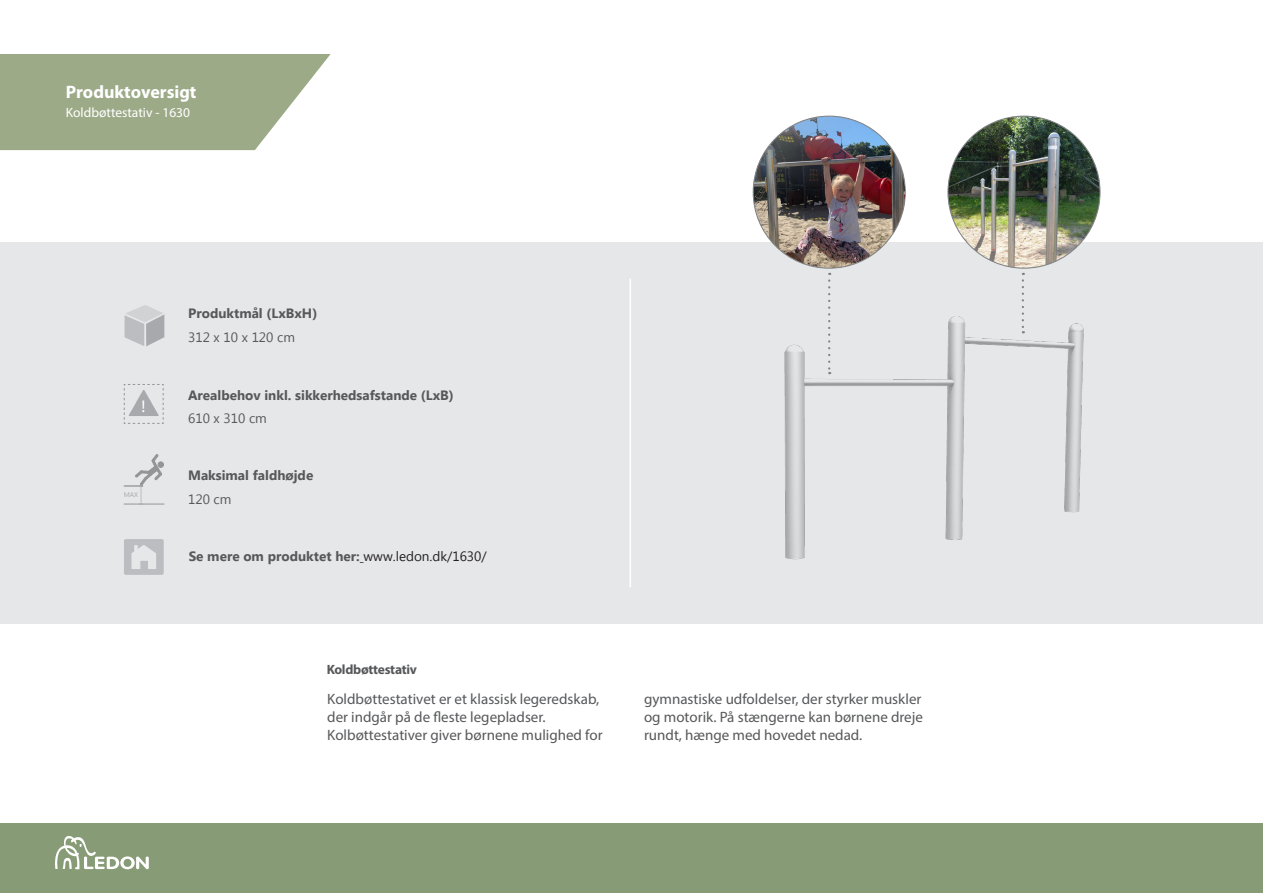
<style>
.page{position:relative;width:1263px;height:893px;background:#fff}
.page>*{position:absolute;margin:0;border:0;box-sizing:border-box;transform-origin:0 0}
.Underoverskrift{font:700 18px "Myriad Pro";color:#fff}
.t1{font:16.95px "Myriad Pro";color:#fff}
.t2{font:15px/18px "Myriad Pro";color:#57585a}
.Kategori-brødtekst-D{font:700 13.5px "Myanmar Text";color:#57585a}
.Kategori-brødtekst-D-2{font:13.5px "Myanmar Text";color:#57585a}
.Kategori-brødtekst-D-3{font:13.5px "Myriad Pro";color:#fff}
.Underoverskrift-2{font:700 13.5px "Myriad Pro";letter-spacing:-.02em;color:#57585a}
.Kategori-brødtekst-D-4{font:6.75px "Myanmar Text";color:#a8a9ad}
.s1{font-weight:400;color:#231f20}
</style>
<div class="page">
<div style="left:0;top:823px;width:1263px;height:70px;background:#879b76"></div>
<svg style="left:55px;top:836px;width:94px;height:33px"></svg>
<svg style="left:0;top:54px;width:331px;height:96px;background:#a8b395"></svg>
<div style="left:0;top:242px;width:1263px;height:381px;background:#e6e7e9"></div>
<svg style="left:125px;top:305px;width:39px;height:41px"></svg>
<svg style="left:124px;top:384px;width:40px;height:40px"></svg>
<div style="left:124px;top:539px;width:40px;height:36px;background:#bcbdc0;border-radius:2px"></div>
<svg style="left:131px;top:545px;width:25px;height:24px"></svg>
<svg style="left:124px;top:454px;width:40px;height:51px"></svg>
<hr style="left:629px;top:279px;width:2px;height:308px;background:#fff">
<svg style="left:1022px;top:273px;width:2px;height:60px"></svg>
<svg style="left:828px;top:281px;width:2px;height:93px"></svg>
<img style="left:948px;top:116px;width:152px;height:152px;border-radius:76px">
<img style="left:753px;top:116px;width:152px;height:152px;border-radius:76px">
<p class="Underoverskrift" style="left:66px;top:80px;width:132px">Produktoversigt</p>
<p class="Kategori-brødtekst-D-3" style="left:66px;top:104px;width:126px">Koldbøttestativ - 1630</p>
<p class="t1" style="left:142px;top:396px;width:5px">!</p>
<p class="Kategori-brødtekst-D-4" style="left:124px;top:491px;width:16px">MAX</p>
<p class="Kategori-brødtekst-D" style="left:188px;top:306px;width:131px">Produktmål (LxBxH)</p>
<p class="Kategori-brødtekst-D-2" style="left:188px;top:329px;width:108px">312 x 10 x 120 cm</p>
<p class="Kategori-brødtekst-D" style="left:188px;top:387px;width:267px">Arealbehov inkl. sikkerhedsafstande (LxB)</p>
<p class="Kategori-brødtekst-D-2" style="left:188px;top:411px;width:80px">610 x 310 cm</p>
<p class="Kategori-brødtekst-D" style="left:188px;top:468px;width:127px">Maksimal faldhøjde</p>
<p class="Kategori-brødtekst-D-2" style="left:188px;top:491px;width:45px">120 cm</p>
<p class="Kategori-brødtekst-D" style="left:189px;top:549px;width:300px">Se mere om produktet her: <span class="s1">www.ledon.dk/1630/</span></p>
<p class="Underoverskrift-2" style="left:327px;top:660px;width:92px">Koldbøttestativ</p>
<p class="t2" style="left:327px;top:690px;width:274px">Koldbøttestativet er et klassisk legeredskab, der indgår på de fleste legepladser.</p>
<p class="t2" style="left:327px;top:726px;width:277px">Kolbøttestativer giver børnene mulighed for</p>
<p class="t2" style="left:644px;top:690px;width:280px;text-align:justify">gymnastiske udfoldelser, der styrker muskler og motorik. På stængerne kan børnene dreje rundt, hænge med hovedet nedad.</p>
</div>
